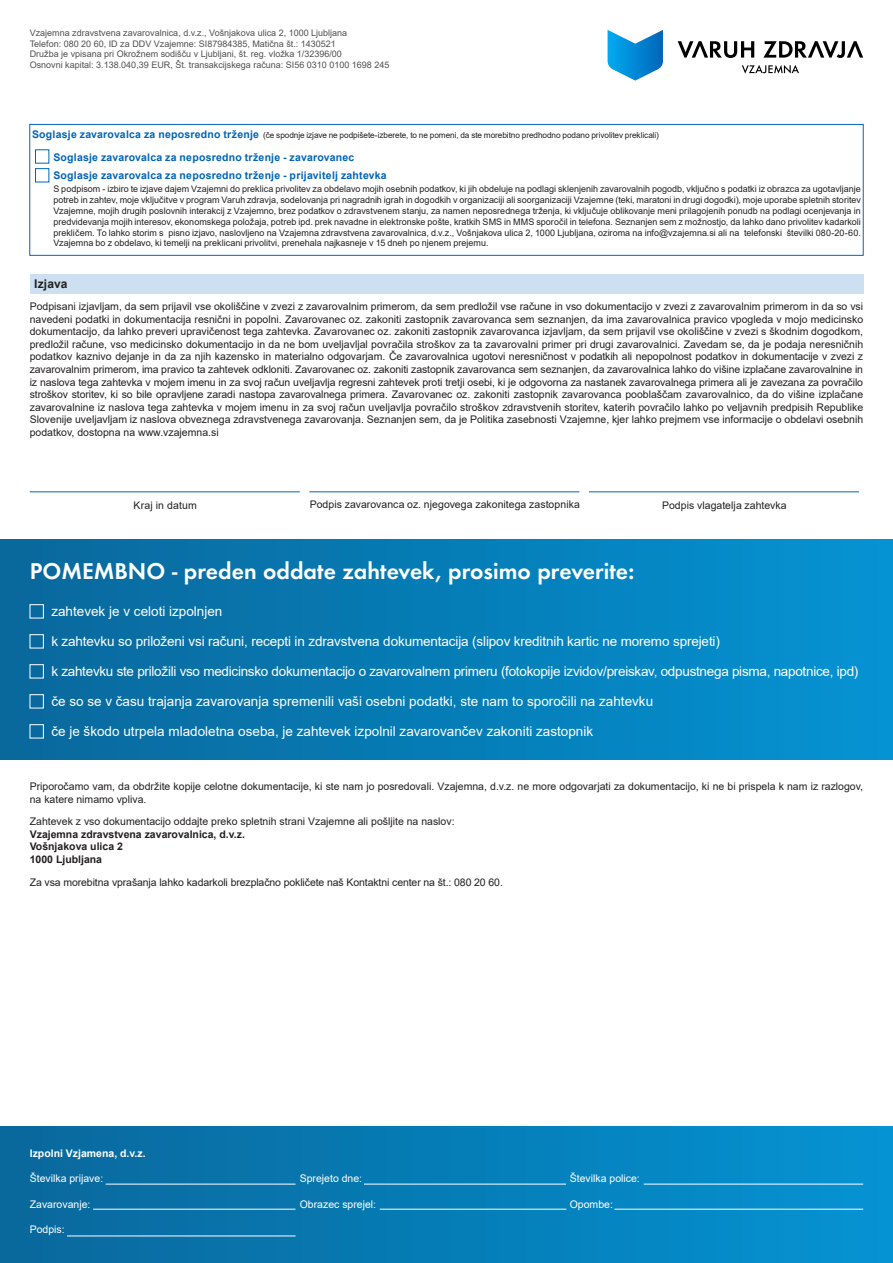
<style>
.page{position:relative;width:893px;height:1263px;background:#fff}
.page>*{position:absolute;margin:0;border:0;box-sizing:border-box;transform-origin:0 0}
.t1{font:600 21px "Futura OT";color:#fff}
.t2{font:13.5px "Arial";letter-spacing:-.01em;color:#fff}
.t3{font:700 12px "Arial";letter-spacing:.015em;color:#231f20}
.t4{font:10.5px/12.6px "Arial";color:#231f20;text-align:justify}
.t5{font:700 10.5px/18.6px "Arial";letter-spacing:.02em;color:#0064b9}
.t6{font:10.5px "Arial";color:#fff}
.t7{font:700 10.5px/12.6px "Arial";color:#231f20}
.t8{font:700 10.5px "Arial";color:#fff}
.t9{font:9px/10.8px "Arial";color:#231f20;text-align:justify}
.t10{font:9px/10.5px "Arial";color:#505052}
.t11{font:8.25px "Arial";letter-spacing:-.01em;color:#231f20}
.s1{font-weight:700;font-size:10.5px;color:#0064b9}
</style>
<div class="page">
<svg style="left:608px;top:30px;width:55px;height:51px"></svg>
<svg style="left:678px;top:41px;width:76px;height:17px"></svg>
<svg style="left:763px;top:41px;width:100px;height:17px"></svg>
<svg style="left:742px;top:65px;width:57px;height:9px"></svg>
<div style="left:0;top:539px;width:893px;height:220px;background:linear-gradient(to right,#09679b,#0493d3)"></div>
<div style="left:30px;top:124px;width:833px;height:132px;border:1px solid #0064b9"></div>
<div style="left:35px;top:150px;width:14px;height:13px;border:1px solid #0064b9"></div>
<div style="left:35px;top:168px;width:14px;height:14px;border:1px solid #0064b9"></div>
<div style="left:30px;top:274px;width:833px;height:19px;background:#cce0f1"></div>
<div style="left:30px;top:604px;width:14px;height:14px;border:1px solid #fff"></div>
<div style="left:30px;top:634px;width:14px;height:14px;border:1px solid #fff"></div>
<div style="left:30px;top:664px;width:14px;height:14px;border:1px solid #fff"></div>
<div style="left:30px;top:694px;width:14px;height:14px;border:1px solid #fff"></div>
<div style="left:30px;top:724px;width:14px;height:14px;border:1px solid #fff"></div>
<hr style="left:30px;top:492px;width:270px;height:1px;background:#0064b9">
<hr style="left:309px;top:492px;width:270px;height:1px;background:#0064b9">
<hr style="left:589px;top:492px;width:270px;height:1px;background:#0064b9">
<div style="left:0;top:1127px;width:893px;height:136px;background:linear-gradient(to right,#0b699c,#0593d3)"></div>
<hr style="left:106px;top:1184px;width:190px;height:1px;background:#fff">
<hr style="left:364px;top:1184px;width:202px;height:1px;background:#fff">
<hr style="left:644px;top:1184px;width:219px;height:1px;background:#fff">
<hr style="left:93px;top:1209px;width:203px;height:1px;background:#fff">
<hr style="left:380px;top:1209px;width:186px;height:1px;background:#fff">
<hr style="left:614px;top:1209px;width:249px;height:1px;background:#fff">
<hr style="left:67px;top:1236px;width:229px;height:1px;background:#fff">
<p class="t10" style="left:30px;top:28px;width:361px">Vzajemna zdravstvena zavarovalnica, d.v.z., Vošnjakova ulica 2, 1000 Ljubljana<br>Telefon: 080 20 60, ID za DDV Vzajemne: SI87984385, Matična št.: 1430521<br>Družba je vpisana pri Okrožnem sodišču v Ljubljani, št. reg. vložka 1/32396/00<br>Osnovni kapital: 3.138.040,39 EUR, Št. transakcijskega računa: SI56 0310 0100 1698 245</p>
<p class="t11" style="left:32px;top:129px;width:628px"><span class="s1">Soglasje zavarovalca za neposredno trženje</span> (če spodnje izjave ne podpišete-izberete, to ne pomeni, da ste morebitno predhodno podano privolitev preklicali)</p>
<p class="t5" style="left:53px;top:148px;width:335px">Soglasje zavarovalca za neposredno trženje - zavarovanec<br>Soglasje zavarovalca za neposredno trženje - prijavitelj zahtevka</p>
<p class="t9" style="left:53px;top:184px;width:809px">S podpisom - izbiro te izjave dajem Vzajemni do preklica privolitev za obdelavo mojih osebnih podatkov, ki jih obdeluje na podlagi sklenjenih zavarovalnih pogodb, vključno s podatki iz obrazca za ugotavljanje potreb in zahtev, moje vključitve v program Varuh zdravja, sodelovanja pri nagradnih igrah in dogodkih v organizaciji ali soorganizaciji Vzajemne (teki, maratoni in drugi dogodki), moje uporabe spletnih storitev Vzajemne, mojih drugih poslovnih interakcij z Vzajemno, brez podatkov o zdravstvenem stanju, za namen neposrednega trženja, ki vključuje oblikovanje meni prilagojenih ponudb na podlagi ocenjevanja in predvidevanja mojih interesov, ekonomskega položaja, potreb ipd. prek navadne in elektronske pošte, kratkih SMS in MMS sporočil in telefona. Seznanjen sem z možnostjo, da lahko dano privolitev kadarkoli prekličem. To lahko storim s pisno izjavo, naslovljeno na Vzajemna zdravstvena zavarovalnica, d.v.z., Vošnjakova ulica 2, 1000 Ljubljana, oziroma na info@vzajemna.si ali na telefonski številki 080-20-60.<br>Vzajemna bo z obdelavo, ki temelji na preklicani privolitvi, prenehala najkasneje v 15 dneh po njenem prejemu.</p>
<p class="t3" style="left:34px;top:275px;width:35px">Izjava</p>
<p class="t4" style="left:30px;top:300px;width:835px">Podpisani izjavljam, da sem prijavil vse okoliščine v zvezi z zavarovalnim primerom, da sem predložil vse račune in vso dokumentacijo v zvezi z zavarovalnim primerom in da so vsi navedeni podatki in dokumentacija resnični in popolni. Zavarovanec oz. zakoniti zastopnik zavarovanca sem seznanjen, da ima zavarovalnica pravico vpogleda v mojo medicinsko dokumentacijo, da lahko preveri upravičenost tega zahtevka. Zavarovanec oz. zakoniti zastopnik zavarovanca izjavljam, da sem prijavil vse okoliščine v zvezi s škodnim dogodkom, predložil račune, vso medicinsko dokumentacijo in da ne bom uveljavljal povračila stroškov za ta zavarovalni primer pri drugi zavarovalnici. Zavedam se, da je podaja neresničnih podatkov kaznivo dejanje in da za njih kazensko in materialno odgovarjam. Če zavarovalnica ugotovi neresničnost v podatkih ali nepopolnost podatkov in dokumentacije v zvezi z zavarovalnim primerom, ima pravico ta zahtevek odkloniti. Zavarovanec oz. zakoniti zastopnik zavarovanca sem seznanjen, da zavarovalnica lahko do višine izplačane zavarovalnine in iz naslova tega zahtevka v mojem imenu in za svoj račun uveljavlja regresni zahtevek proti tretji osebi, ki je odgovorna za nastanek zavarovalnega primera ali je zavezana za povračilo stroškov storitev, ki so bile opravljene zaradi nastopa zavarovalnega primera. Zavarovanec oz. zakoniti zastopnik zavarovanca pooblaščam zavarovalnico, da do višine izplačane zavarovalnine iz naslova tega zahtevka v mojem imenu in za svoj račun uveljavlja povračilo stroškov zdravstvenih storitev, katerih povračilo lahko po veljavnih predpisih Republike Slovenije uveljavljam iz naslova obveznega zdravstvenega zavarovanja. Seznanjen sem, da je Politika zasebnosti Vzajemne, kjer lahko prejmem vse informacije o obdelavi osebnih podatkov, dostopna na www.vzajemna.si</p>
<p class="t4" style="left:134px;top:498px;width:65px">Kraj in datum</p>
<p class="t4" style="left:310px;top:498px;width:272px">Podpis zavarovanca oz. njegovega zakonitega zastopnika</p>
<p class="t4" style="left:662px;top:498px;width:126px">Podpis vlagatelja zahtevka</p>
<h1 class="t1" style="left:30px;top:557px;width:606px">POMEMBNO - preden oddate zahtevek, prosimo preverite:</h1>
<p class="t2" style="left:51px;top:602px;width:173px">zahtevek je v celoti izpolnjen</p>
<p class="t2" style="left:51px;top:632px;width:670px">k zahtevku so priloženi vsi računi, recepti in zdravstvena dokumentacija (slipov kreditnih kartic ne moremo sprejeti)</p>
<p class="t2" style="left:51px;top:662px;width:809px">k zahtevku ste priložili vso medicinsko dokumentacijo o zavarovalnem primeru (fotokopije izvidov/preiskav, odpustnega pisma, napotnice, ipd)</p>
<p class="t2" style="left:51px;top:692px;width:603px">če so se v času trajanja zavarovanja spremenili vaši osebni podatki, ste nam to sporočili na zahtevku</p>
<p class="t2" style="left:51px;top:722px;width:543px">če je škodo utrpela mladoletna oseba, je zahtevek izpolnil zavarovančev zakoniti zastopnik</p>
<p class="t4" style="left:30px;top:780px;width:835px">Priporočamo vam, da obdržite kopije celotne dokumentacije, ki ste nam jo posredovali. Vzajemna, d.v.z. ne more odgovarjati za dokumentacijo, ki ne bi prispela k nam iz razlogov, na katere nimamo vpliva.</p>
<p class="t4" style="left:30px;top:815px;width:426px">Zahtevek z vso dokumentacijo oddajte preko spletnih strani Vzajemne ali pošljite na naslov:</p>
<p class="t7" style="left:30px;top:828px;width:217px">Vzajemna zdravstvena zavarovalnica, d.v.z.<br>Vošnjakova ulica 2<br>1000 Ljubljana</p>
<p class="t4" style="left:30px;top:875px;width:475px">Za vsa morebitna vprašanja lahko kadarkoli brezplačno pokličete naš Kontaktni center na št.: 080 20 60.</p>
<p class="t8" style="left:30px;top:1146px;width:117px">Izpolni Vzjamena, d.v.z.</p>
<p class="t6" style="left:30px;top:1171px;width:75px">Številka prijave:</p>
<p class="t6" style="left:300px;top:1171px;width:64px">Sprejeto dne:</p>
<p class="t6" style="left:570px;top:1171px;width:72px">Številka police:</p>
<p class="t6" style="left:30px;top:1197px;width:62px">Zavarovanje:</p>
<p class="t6" style="left:300px;top:1197px;width:78px">Obrazec sprejel:</p>
<p class="t6" style="left:570px;top:1197px;width:45px">Opombe:</p>
<p class="t6" style="left:30px;top:1222px;width:37px">Podpis:</p>
</div>
